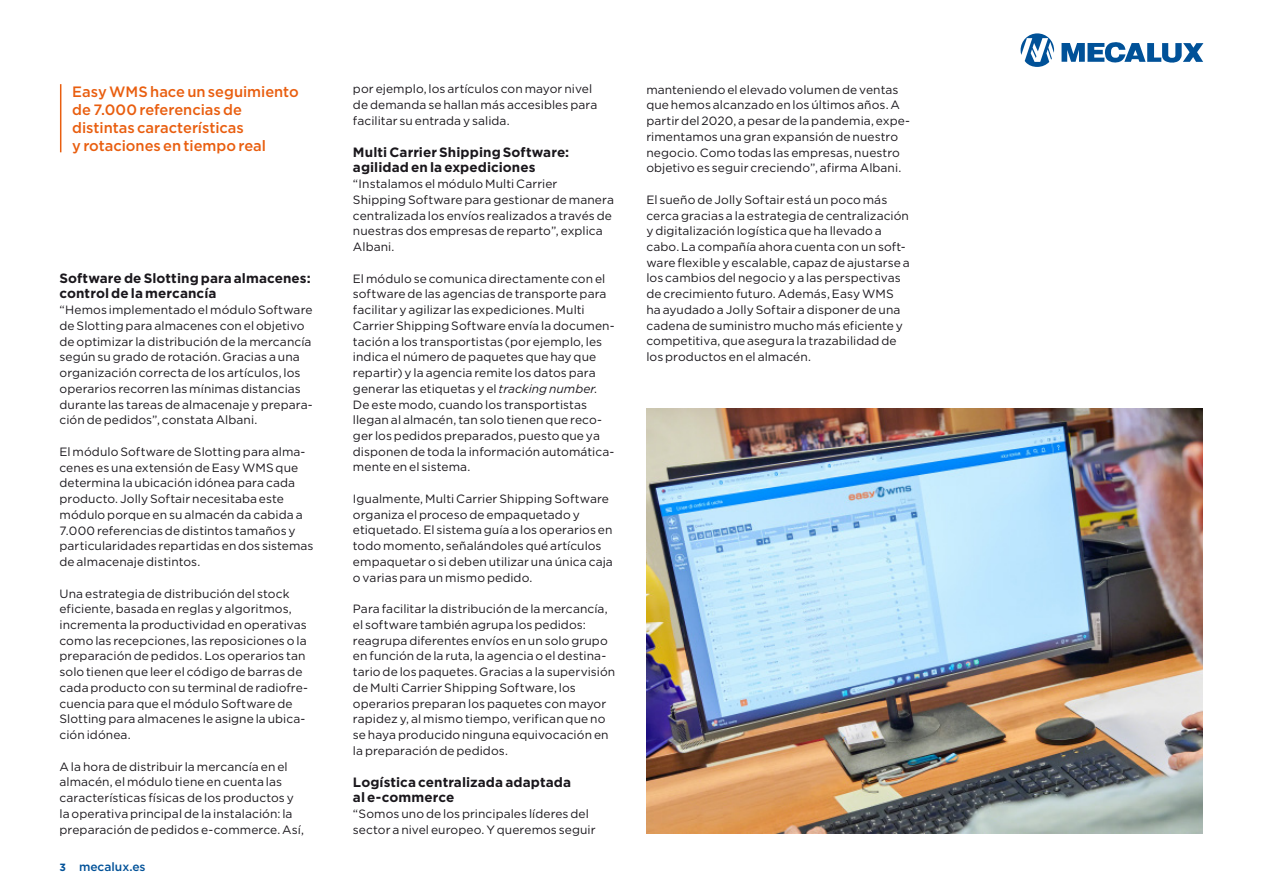
<style>
.page{position:relative;width:1263px;height:893px;background:#fff}
.page>*{position:absolute;margin:0;border:0;box-sizing:border-box;transform-origin:0 0}
.t1{font:500 15px/18px "Gotham";color:#e95e0f}
.t2{font:700 13.5px/15.8px "Gotham";letter-spacing:.005em;color:#1a171c}
.t3{font:12px/15.8px "Gotham";letter-spacing:.005em;color:#1a171c}
.t4{font:500 12px "Gotham";color:#005198}
.s1{font-weight:700;font-size:10.5px}
.s2{font-style:italic}
</style>
<div class="page">
<svg style="left:1020px;top:33px;width:34px;height:34px"></svg>
<svg style="left:1061px;top:42px;width:142px;height:21px"></svg>
<img style="left:646px;top:409px;width:557px;height:425px">
<hr style="left:60px;top:84px;width:1px;height:68px;background:#e95e0f">
<p class="t1" style="left:72px;top:83px;width:228px">Easy WMS hace un seguimiento de 7.000 referencias de distintas características<br>y rotaciones en tiempo real</p>
<p class="t2" style="left:60px;top:270px;width:253px">Software de Slotting para almacenes: control de la mercancía</p>
<p class="t3" style="left:60px;top:302px;width:255px">“Hemos implementado el módulo Software de Slotting para almacenes con el objetivo de optimizar la distribución de la mercancía según su grado de rotación. Gracias a una organización correcta de los artículos, los operarios recorren las mínimas distancias durante las tareas de almacenaje y prepara&shy;ción de pedidos”, constata Albani.</p>
<p class="t3" style="left:60px;top:443px;width:256px">El módulo Software de Slotting para alma&shy;cenes es una extensión de Easy WMS que determina la ubicación idónea para cada producto. Jolly Softair necesitaba este módulo porque en su almacén da cabida a 7.000 referencias de distintos tamaños y particularidades repartidas en dos sistemas de almacenaje distintos.</p>
<p class="t3" style="left:60px;top:585px;width:250px">Una estrategia de distribución del stock eficiente, basada en reglas y algoritmos, incrementa la productividad en operativas como las recepciones, las reposiciones o la preparación de pedidos. Los operarios tan solo tienen que leer el código de barras de cada producto con su terminal de radiofre&shy;cuencia para que el módulo Software de Slotting para almacenes le asigne la ubica&shy;ción idónea.</p>
<p class="t3" style="left:60px;top:758px;width:246px">A la hora de distribuir la mercancía en el almacén, el módulo tiene en cuenta las características físicas de los productos y la operativa principal de la instalación: la preparación de pedidos e-commerce. Así,</p>
<p class="t4" style="left:60px;top:859px;width:88px"><span class="s1">3</span> mecalux.es</p>
<p class="t3" style="left:353px;top:81px;width:246px">por ejemplo, los artículos con mayor nivel de demanda se hallan más accesibles para facilitar su entrada y salida.</p>
<p class="t2" style="left:353px;top:144px;width:218px">Multi Carrier Shipping Software: agilidad en la expediciones</p>
<p class="t3" style="left:353px;top:176px;width:262px">“Instalamos el módulo Multi Carrier<br>Shipping Software para gestionar de manera centralizada los envíos realizados a través de nuestras dos empresas de reparto”, explica Albani.</p>
<p class="t3" style="left:353px;top:270px;width:263px">El módulo se comunica directamente con el software de las agencias de transporte para facilitar y agilizar las expediciones. Multi Carrier Shipping Software envía la documen&shy;tación a los transportistas (por ejemplo, les indica el número de paquetes que hay que repartir) y la agencia remite los datos para generar las etiquetas y el <span class="s2">tracking number</span>.<br>De este modo, cuando los transportistas llegan al almacén, tan solo tienen que reco&shy;ger los pedidos preparados, puesto que ya disponen de toda la información automática&shy;mente en el sistema.</p>
<p class="t3" style="left:353px;top:491px;width:261px">Igualmente, Multi Carrier Shipping Software organiza el proceso de empaquetado y etiquetado. El sistema guía a los operarios en todo momento, señalándoles qué artículos empaquetar o si deben utilizar una única caja o varias para un mismo pedido.</p>
<p class="t3" style="left:353px;top:601px;width:264px">Para facilitar la distribución de la mercancía, el software también agrupa los pedidos: reagrupa diferentes envíos en un solo grupo en función de la ruta, la agencia o el destina&shy;tario de los paquetes. Gracias a la supervisión de Multi Carrier Shipping Software, los operarios preparan los paquetes con mayor rapidez y, al mismo tiempo, verifican que no se haya producido ninguna equivocación en la preparación de pedidos.</p>
<p class="t2" style="left:353px;top:774px;width:220px">Logística centralizada adaptada al e-commerce</p>
<p class="t3" style="left:353px;top:806px;width:244px">“Somos uno de los principales líderes del sector a nivel europeo. Y queremos seguir</p>
<p class="t3" style="left:646px;top:81px;width:265px">manteniendo el elevado volumen de ventas que hemos alcanzado en los últimos años. A partir del 2020, a pesar de la pandemia, expe&shy;rimentamos una gran expansión de nuestro negocio. Como todas las empresas, nuestro objetivo es seguir creciendo”, afirma Albani.</p>
<p class="t3" style="left:646px;top:191px;width:265px">El sueño de Jolly Softair está un poco más cerca gracias a la estrategia de centralización y digitalización logística que ha llevado a cabo. La compañía ahora cuenta con un soft&shy;ware flexible y escalable, capaz de ajustarse a los cambios del negocio y a las perspectivas de crecimiento futuro. Además, Easy WMS ha ayudado a Jolly Softair a disponer de una cadena de suministro mucho más eficiente y competitiva, que asegura la trazabilidad de los productos en el almacén.</p>
</div>
